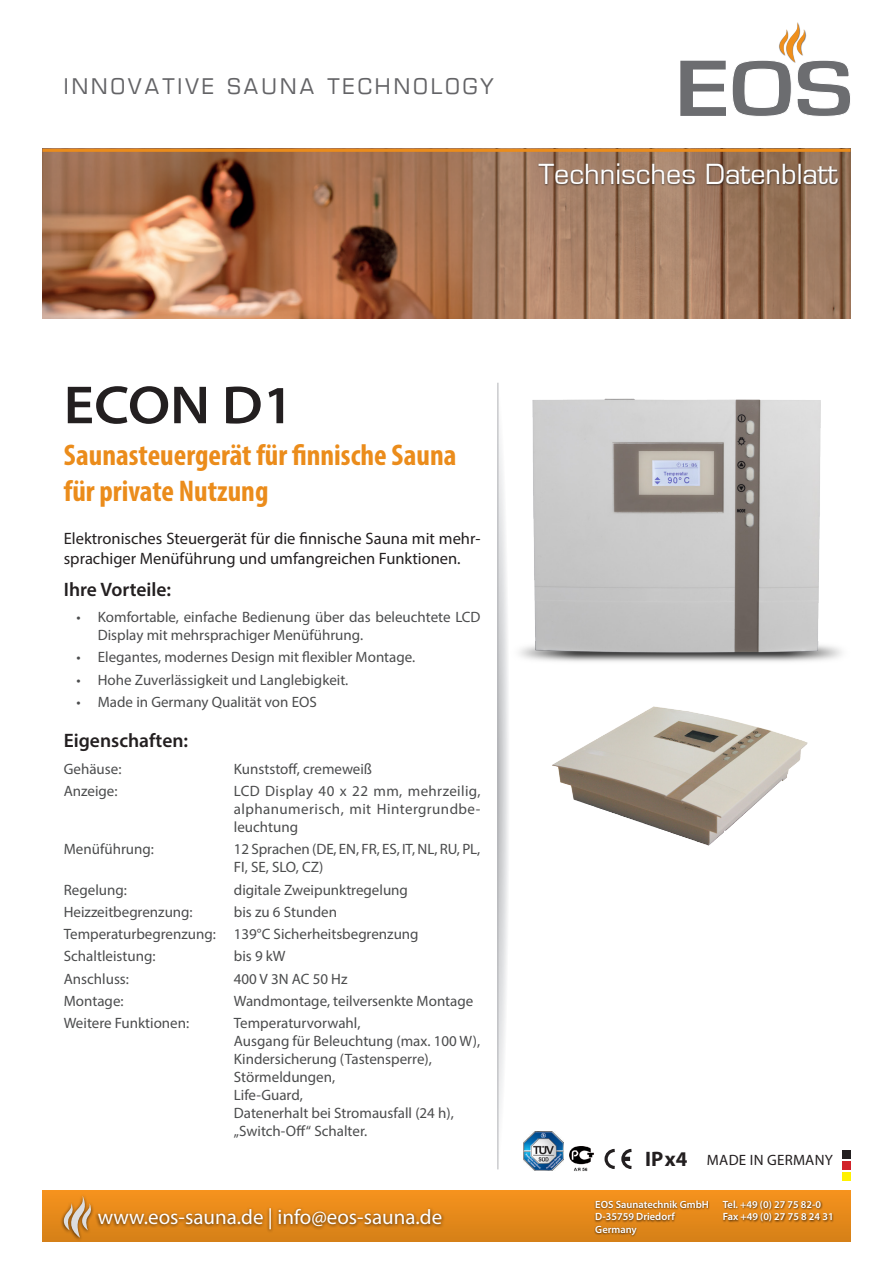
<style>
.page{position:relative;width:893px;height:1263px;background:#fff}
.page>*{position:absolute;margin:0;border:0;box-sizing:border-box;transform-origin:0 0}
.t1{font:600 semi-expanded 54px "Myriad Pro";color:#231f20}
.t2{font:700 condensed 30px "Myriad Pro";color:#eb8c1b}
.t3{font:27px "Eurostile";color:#fff}
.t4{font:21px "Myriad Pro";color:#fff}
.t5{font:21px "Eurostile";letter-spacing:.15em;color:#636366}
.t6{font:700 21px "Myriad Pro";color:#231f20}
.Fließtest{font:600 19.5px "Myriad Pro";color:#231f20}
.Fließtest-2{font:16.5px/19.8px "Myriad Pro";color:#231f20}
.t7{font:15px/18px "Myriad Pro";color:#4b4c4d}
.t8{font:15px "Myriad Pro";letter-spacing:.02em;color:#231f20}
.t9{font:600 10.5px "Myriad Pro";color:#fff}
</style>
<div class="page">
<svg style="left:680px;top:61px;width:46px;height:55px"></svg>
<svg style="left:732px;top:22px;width:118px;height:94px"></svg>
<img style="left:43px;top:152px;width:807px;height:167px">
<hr style="left:43px;top:149px;width:807px;height:3px;background:#eb8c1b">
<div style="left:43px;top:1191px;width:807px;height:51px;background:linear-gradient(to bottom,#f6921d,#d58017)"></div>
<div style="left:95px;top:1206px;width:350px;height:28px;background:#231f20;opacity:.75"></div>
<div style="left:60px;top:1194px;width:34px;height:48px;background:#231f20;opacity:.75"></div>
<svg style="left:61px;top:1195px;width:31px;height:43px"></svg>
<div style="left:594px;top:1199px;width:239px;height:38px;background:#231f20;opacity:.75"></div>
<svg style="left:498px;top:383px;width:10px;height:786px"></svg>
<hr style="left:497px;top:383px;width:1px;height:786px;background:#b2b3b7">
<img style="left:519px;top:398px;width:323px;height:264px">
<img style="left:552px;top:706px;width:256px;height:140px">
<div style="left:842px;top:1150px;width:8px;height:9px;background:#231f20"></div>
<div style="left:842px;top:1161px;width:8px;height:9px;background:#d1232a"></div>
<div style="left:842px;top:1172px;width:8px;height:8px;background:#fff101"></div>
<svg style="left:604px;top:1148px;width:28px;height:21px"></svg>
<img style="left:570px;top:1147px;width:24px;height:24px">
<img style="left:524px;top:1131px;width:40px;height:40px">
<div style="left:537px;top:163px;width:303px;height:23px;background:#231f20;opacity:.75"></div>
<h3 class="t5" style="left:64px;top:74px;width:432px">INNOVATIVE SAUNA TECHNOLOGY</h3>
<p class="t3" style="left:538px;top:158px;width:301px">Technisches Datenblatt</p>
<p class="t1" style="left:64px;top:375px;width:232px">ECON D1</p>
<p class="t2" style="left:64px;top:436px;width:394px">Saunasteuergerät für finnische Sauna</p>
<p class="t2" style="left:64px;top:472px;width:206px">für private Nutzung</p>
<p class="Fließtest-2" style="left:64px;top:528px;width:418px">Elektronisches Steuergerät für die finnische Sauna mit mehr&shy;sprachiger Menüführung und umfangreichen Funktionen.</p>
<p class="Fließtest" style="left:64px;top:577px;width:109px">Ihre Vorteile:</p>
<p class="t7" style="left:98px;top:608px;width:384px;text-indent:-21px">• Komfortable, einfache Bedienung über das beleuchtete LCD<br>Display mit mehrsprachiger Menüführung.</p>
<p class="t7" style="left:77px;top:648px;width:340px">• Elegantes, modernes Design mit flexibler Montage.</p>
<p class="t7" style="left:77px;top:670px;width:273px">• Hohe Zuverlässigkeit und Langlebigkeit.</p>
<p class="t7" style="left:77px;top:693px;width:242px">• Made in Germany Qualität von EOS</p>
<p class="Fließtest" style="left:64px;top:728px;width:126px">Eigenschaften:</p>
<p class="t7" style="left:64px;top:759px;width:59px">Gehäuse:</p>
<p class="t7" style="left:234px;top:759px;width:140px">Kunststoff, cremeweiß</p>
<p class="t7" style="left:64px;top:782px;width:55px">Anzeige:</p>
<p class="t7" style="left:234px;top:782px;width:248px;text-align:justify">LCD Display 40 x 22 mm, mehrzeilig, alphanumerisch, mit Hintergrundbe&shy;leuchtung</p>
<p class="t7" style="left:64px;top:840px;width:92px">Menüführung:</p>
<p class="t7" style="left:234px;top:840px;width:248px">12 Sprachen (DE, EN, FR, ES, IT, NL, RU, PL,<br>FI, SE, SLO, CZ)</p>
<p class="t7" style="left:64px;top:880px;width:65px">Regelung:</p>
<p class="t7" style="left:234px;top:880px;width:176px">digitale Zweipunktregelung</p>
<p class="t7" style="left:64px;top:902px;width:130px">Heizzeitbegrenzung:</p>
<p class="t7" style="left:234px;top:902px;width:105px">bis zu 6 Stunden</p>
<p class="t7" style="left:64px;top:925px;width:356px">Temperaturbegrenzung: 139°C Sicherheitsbegrenzung</p>
<p class="t7" style="left:64px;top:947px;width:93px">Schaltleistung:</p>
<p class="t7" style="left:234px;top:947px;width:53px">bis 9 kW</p>
<p class="t7" style="left:64px;top:969px;width:67px">Anschluss:</p>
<p class="t7" style="left:234px;top:969px;width:115px">400 V 3N AC 50 Hz</p>
<p class="t7" style="left:64px;top:991px;width:61px">Montage:</p>
<p class="t7" style="left:234px;top:991px;width:241px">Wandmontage, teilversenkte Montage</p>
<p class="t7" style="left:64px;top:1014px;width:127px">Weitere Funktionen:</p>
<p class="t7" style="left:234px;top:1014px;width:128px">Temperaturvorwahl,</p>
<p class="t7" style="left:234px;top:1032px;width:248px">Ausgang für Beleuchtung (max. 100 W),</p>
<p class="t7" style="left:234px;top:1050px;width:200px">Kindersicherung (Tastensperre),</p>
<p class="t7" style="left:234px;top:1068px;width:103px">Störmeldungen,</p>
<p class="t7" style="left:234px;top:1086px;width:70px">Life-Guard,</p>
<p class="t7" style="left:234px;top:1104px;width:221px">Datenerhalt bei Stromausfall (24 h),</p>
<p class="t7" style="left:234px;top:1122px;width:135px">„Switch-Off“ Schalter.</p>
<h3 class="t4" style="left:98px;top:1204px;width:346px">www.eos-sauna.de | info@eos-sauna.de</h3>
<p class="t6" style="left:645px;top:1145px;width:44px">IP x4</p>
<p class="t8" style="left:707px;top:1150px;width:127px">MADE IN GERMANY</p>
<p class="t9" style="left:595px;top:1197px;width:115px">EOS Saunatechnik GmbH</p>
<p class="t9" style="left:723px;top:1197px;width:100px">Tel. +49 (0) 27 75 82-0</p>
<p class="t9" style="left:595px;top:1210px;width:81px">D-35759 Driedorf</p>
<p class="t9" style="left:723px;top:1210px;width:112px">Fax +49 (0) 27 75 8 24 31</p>
<p class="t9" style="left:595px;top:1222px;width:43px">Germany</p>
</div>
